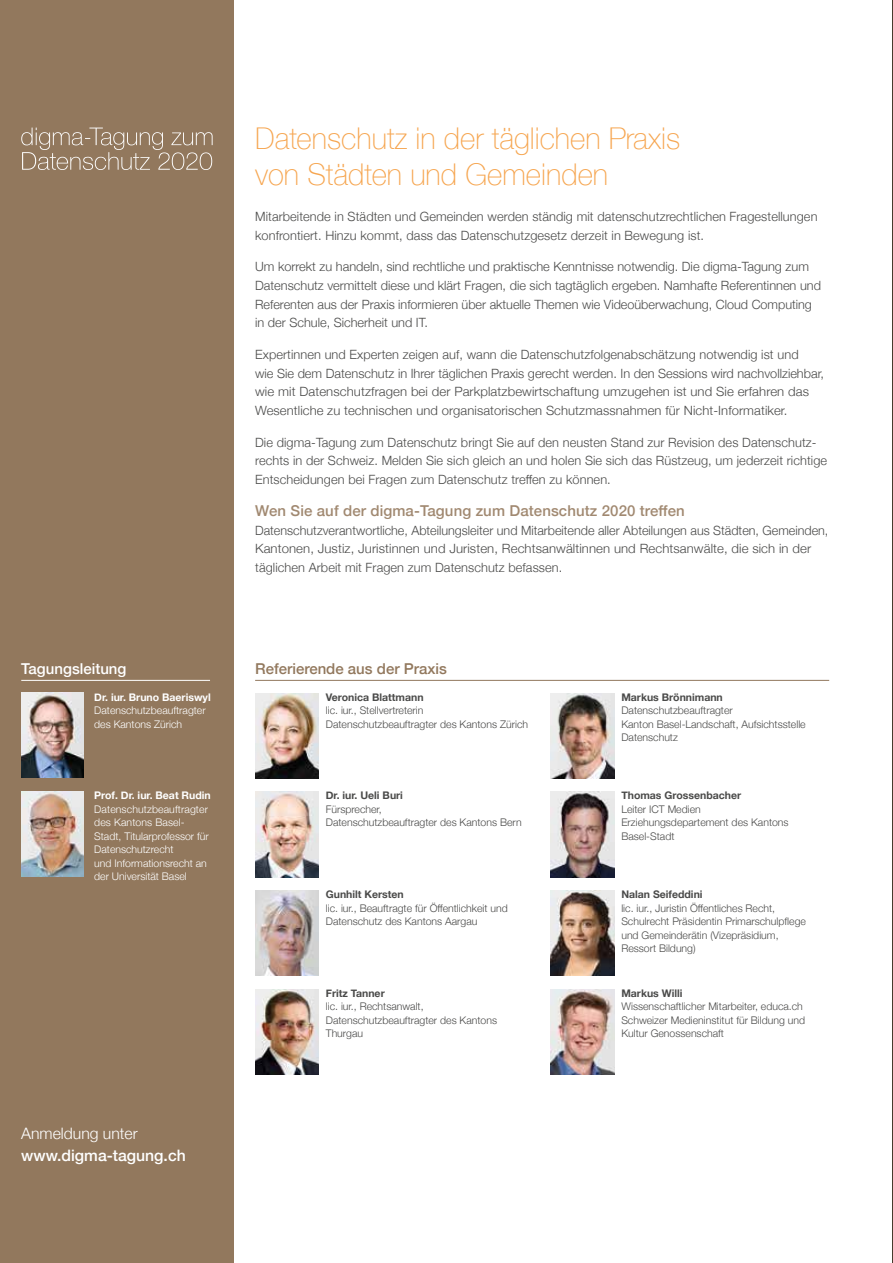
<style>
.page{position:relative;width:893px;height:1263px;background:#fff}
.page>*{position:absolute;margin:0;border:0;box-sizing:border-box;transform-origin:0 0}
.t1{font:100 30px/36px "Helvetica Neue";color:#f6a54f}
.t2{font:500 15.75px "Helvetica Neue";color:#fff}
.t3{font:300 15.75px "Helvetica Neue";color:#fff}
.t4{font:500 15px "Helvetica Neue";letter-spacing:.005em;color:#a18971}
.t5{font:500 15px "Helvetica Neue";color:#92785d}
.t6{font:500 15px "Helvetica Neue";color:#fff}
.t7{font:300 12.75px/18.8px "Helvetica Neue";letter-spacing:.005em;color:#4a4a49}
.t8{font:300 10.5px/13.5px "Helvetica Neue";color:#4a4a49}
.t9{font:300 10.5px/13.5px "Helvetica Neue";color:#fff}
.t10{font:700 10.5px "Helvetica Neue";color:#4a4a49}
.t11{font:700 10.5px "Helvetica Neue";color:#fff}
</style>
<div class="page">
<div style="left:0;top:0;width:234px;height:1263px;background:#92785d"></div>
<hr style="left:892px;top:0;width:1px;height:1263px;background:#000">
<img style="left:551px;top:891px;width:63px;height:85px">
<img style="left:255px;top:792px;width:64px;height:85px">
<img style="left:255px;top:693px;width:64px;height:85px">
<img style="left:551px;top:989px;width:63px;height:85px">
<img style="left:551px;top:693px;width:63px;height:85px">
<img style="left:255px;top:891px;width:64px;height:85px">
<img style="left:255px;top:989px;width:64px;height:85px">
<img style="left:551px;top:792px;width:63px;height:85px">
<img style="left:21px;top:693px;width:63px;height:85px">
<img style="left:21px;top:792px;width:63px;height:85px">
<hr style="left:255px;top:680px;width:574px;height:1px;background:#92785d">
<hr style="left:21px;top:680px;width:189px;height:1px;background:#fff">
<svg style="left:21px;top:128px;width:192px;height:42px"></svg>
<h1 class="t1" style="left:255px;top:119px;width:426px">Datenschutz in der täglichen Praxis von Städten und Gemeinden</h1>
<p class="t7" style="left:255px;top:206px;width:564px">Mitarbeitende in Städten und Gemeinden werden ständig mit datenschutzrechtlichen Fragestellungen konfrontiert. Hinzu kommt, dass das Datenschutzgesetz derzeit in Bewegung ist.</p>
<p class="t7" style="left:255px;top:256px;width:567px">Um korrekt zu handeln, sind rechtliche und praktische Kenntnisse notwendig. Die digma-Tagung zum Datenschutz vermittelt diese und klärt Fragen, die sich tagtäglich ergeben. Namhafte Referentinnen und Referenten aus der Praxis informieren über aktuelle Themen wie Videoüberwachung, Cloud Computing in der Schule, Sicherheit und IT.</p>
<p class="t7" style="left:255px;top:344px;width:570px">Expertinnen und Experten zeigen auf, wann die Datenschutzfolgenabschätzung notwendig ist und<br>wie Sie dem Datenschutz in Ihrer täglichen Praxis gerecht werden. In den Sessions wird nachvollziehbar, wie mit Datenschutzfragen bei der Parkplatzbewirtschaftung umzugehen ist und Sie erfahren das Wesentliche zu technischen und organisatorischen Schutzmassnahmen für Nicht-Informatiker.</p>
<p class="t7" style="left:255px;top:432px;width:573px">Die digma-Tagung zum Datenschutz bringt Sie auf den neusten Stand zur Revision des Datenschutz&shy;rechts in der Schweiz. Melden Sie sich gleich an und holen Sie sich das Rüstzeug, um jederzeit richtige<br>Entscheidungen bei Fragen zum Datenschutz treffen zu können.</p>
<p class="t4" style="left:255px;top:498px;width:431px">Wen Sie auf der digma-Tagung zum Datenschutz 2020 treffen</p>
<p class="t7" style="left:255px;top:520px;width:575px">Datenschutzverantwortliche, Abteilungsleiter und Mitarbeitende aller Abteilungen aus Städten, Gemeinden,<br>Kantonen, Justiz, Juristinnen und Juristen, Rechtsanwältinnen und Rechtsanwälte, die sich in der täglichen Arbeit mit Fragen zum Datenschutz befassen.</p>
<p class="t6" style="left:21px;top:656px;width:107px">Tagungsleitung</p>
<p class="t5" style="left:255px;top:656px;width:193px">Referierende aus der Praxis</p>
<p class="t11" style="left:94px;top:688px;width:118px">Dr. iur. Bruno Baeriswyl</p>
<p class="t9" style="left:94px;top:703px;width:113px">Datenschutzbeauftragter des Kantons Zürich</p>
<p class="t11" style="left:94px;top:787px;width:118px">Prof. Dr. iur. Beat Rudin</p>
<p class="t9" style="left:94px;top:801px;width:116px">Datenschutzbeauftragter des Kantons Basel-<br>Stadt, Titularprofessor für<br>Datenschutzrecht<br>und Informationsrecht an der Universität Basel</p>
<p class="t3" style="left:21px;top:1121px;width:118px">Anmeldung unter</p>
<p class="t2" style="left:21px;top:1143px;width:166px">www.digma-tagung.ch</p>
<p class="t10" style="left:326px;top:688px;width:99px">Veronica Blattmann</p>
<p class="t8" style="left:326px;top:703px;width:204px">lic. iur., Stellvertreterin<br>Datenschutzbeauftragter des Kantons Zürich</p>
<p class="t10" style="left:326px;top:787px;width:79px">Dr. iur. Ueli Buri</p>
<p class="t8" style="left:326px;top:802px;width:197px">Fürsprecher,<br>Datenschutzbeauftragter des Kantons Bern</p>
<p class="t10" style="left:326px;top:886px;width:79px">Gunhilt Kersten</p>
<p class="t8" style="left:326px;top:900px;width:184px">lic. iur., Beauftragte für Öffentlichkeit und<br>Datenschutz des Kantons Aargau</p>
<p class="t10" style="left:326px;top:985px;width:60px">Fritz Tanner</p>
<p class="t8" style="left:326px;top:999px;width:173px">lic. iur., Rechtsanwalt,<br>Datenschutzbeauftragter des Kantons<br>Thurgau</p>
<p class="t10" style="left:621px;top:688px;width:103px">Markus Brönnimann</p>
<p class="t8" style="left:621px;top:703px;width:186px">Datenschutzbeauftragter<br>Kanton Basel-Landschaft, Aufsichtsstelle<br>Datenschutz</p>
<p class="t10" style="left:621px;top:787px;width:121px">Thomas Grossenbacher</p>
<p class="t8" style="left:621px;top:801px;width:169px">Leiter ICT Medien<br>Erziehungsdepartement des Kantons<br>Basel-Stadt</p>
<p class="t10" style="left:621px;top:886px;width:83px">Nalan Seifeddini</p>
<p class="t8" style="left:621px;top:900px;width:186px">lic. iur., Juristin Öffentliches Recht, Schulrecht Präsidentin Primarschulpflege und Gemeinderätin (Vizepräsidium, Ressort Bildung)</p>
<p class="t10" style="left:621px;top:985px;width:63px">Markus Willi</p>
<p class="t8" style="left:621px;top:999px;width:185px">Wissenschaftlicher Mitarbeiter, educa.ch<br>Schweizer Medieninstitut für Bildung und<br>Kultur Genossenschaft</p>
</div>
